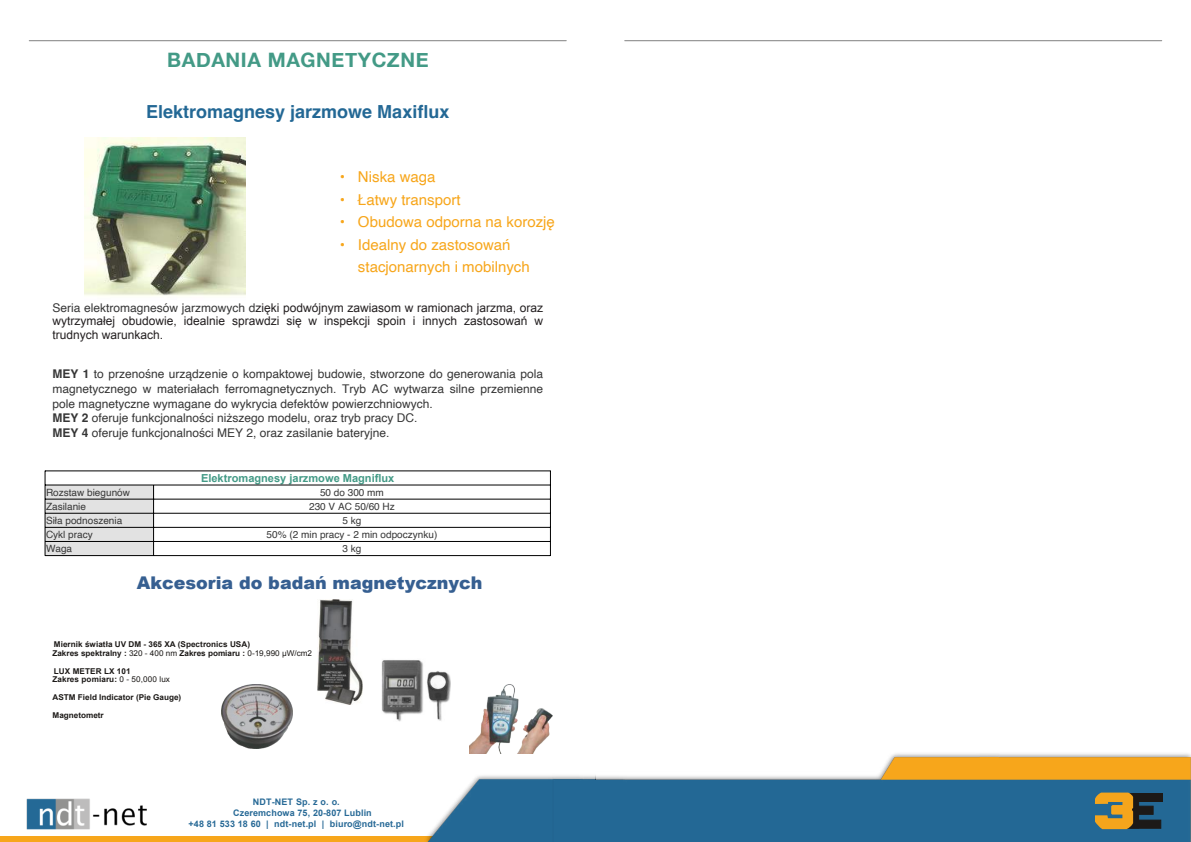
<style>
.page{position:relative;width:1191px;height:842px;background:#fff}
.page>*{position:absolute;margin:0;border:0;box-sizing:border-box;transform-origin:0 0}
.t1{font:700 19.9px "Helvetica Neue";letter-spacing:.03em;color:#439a86}
.t2{font:700 18px "Helvetica";color:#236895}
.t3{font:900 17.5px "Arial";color:#365f91}
.t4{font:15px/22.5px "Helvetica";color:#f7a61b}
.t5{font:12px/14.8px "Helvetica";color:#363636}
.t6{font:12px/13.8px "Arial";color:#231f20;text-align:justify}
.t7{font:700 11px "Arial";color:#439a86}
.t8{font:10px "Helvetica";color:#363636}
.t9{font:700 9px "Arial";letter-spacing:.015em;color:#276996}
.t10{font:700 8px/8.9px "Arial";color:#1c1917}
.s1{font-family:"Helvetica";color:#363636}
.s2{font-weight:700}
.s3{font-weight:400}
</style>
<div class="page">
<img style="left:85px;top:138px;width:161px;height:158px">
<img style="left:221px;top:684px;width:71px;height:65px">
<img style="left:469px;top:684px;width:84px;height:70px">
<img style="left:317px;top:600px;width:45px;height:105px">
<img style="left:381px;top:660px;width:69px;height:61px">
<div style="left:45px;top:485px;width:109px;height:71px;background:#e2e2e2"></div>
<hr style="left:45px;top:471px;width:1px;height:85px;background:#000">
<hr style="left:550px;top:471px;width:1px;height:85px;background:#000">
<hr style="left:153px;top:485px;width:1px;height:71px;background:#000">
<hr style="left:45px;top:471px;width:505px;height:1px;background:#000">
<hr style="left:45px;top:485px;width:505px;height:1px;background:#000">
<hr style="left:45px;top:499px;width:505px;height:1px;background:#000">
<hr style="left:45px;top:513px;width:505px;height:1px;background:#000">
<hr style="left:45px;top:527px;width:505px;height:1px;background:#000">
<hr style="left:45px;top:541px;width:505px;height:1px;background:#000">
<hr style="left:45px;top:555px;width:505px;height:1px;background:#000">
<div style="left:0;top:836px;width:595px;height:6px;background:#f7a61b"></div>
<img style="left:26px;top:798px;width:121px;height:31px">
<hr style="left:29px;top:40px;width:537px;height:1px;background:#808080">
<img style="left:426px;top:775px;width:169px;height:67px">
<hr style="left:625px;top:40px;width:536px;height:1px;background:#808080">
<img style="left:595px;top:753px;width:596px;height:89px">
<div style="left:1128px;top:806px;width:25px;height:9px;background:#1c1917;border:1px solid #1c1917"></div>
<div style="left:1126px;top:820px;width:35px;height:9px;background:#1c1917;border:1px solid #1c1917"></div>
<svg style="left:1133px;top:801px;width:6px;height:27px"></svg>
<div style="left:1128px;top:793px;width:34px;height:8px;background:#1c1917"></div>
<svg style="left:1095px;top:792px;width:38px;height:37px"></svg>
<h1 class="t1" style="left:167px;top:47px;width:263px">BADANIA MAGNETYCZNE</h1>
<h2 class="t2" style="left:146px;top:104px;width:305px">Elektromagnesy jarzmowe Maxiflux</h2>
<p class="t4" style="left:340px;top:167px;width:97px">• Niska waga</p>
<p class="t4" style="left:340px;top:189px;width:122px">• Łatwy transport</p>
<p class="t4" style="left:340px;top:212px;width:216px">• Obudowa odporna na korozję</p>
<p class="t4" style="left:358px;top:234px;width:173px;text-indent:-18px">• Idealny do zastosowań stacjonarnych i mobilnych</p>
<p class="t6" style="left:52px;top:302px;width:492px"><span class="s1">Seria elektromagnesów jarzmowych d</span>zięki podwójnym zawiasom w ramionach jarzma, oraz wytrzymałej obudowie, idealnie sprawdzi się w inspekcji spoin i innych zastosowań w trudnych warunkach.</p>
<p class="t5" style="left:52px;top:367px;width:492px"><span class="s2">MEY 1</span> to przenośne urządzenie o kompaktowej budowie, stworzone do generowania pola magnetycznego w materiałach ferromagnetycznych. Tryb AC wytwarza silne przemienne pole magnetyczne wymagane do wykrycia defektów powierzchniowych.<br><span class="s2">MEY 2</span> oferuje funkcjonalności niższego modelu, oraz tryb pracy DC.<br><span class="s2">MEY 4</span> oferuje funkcjonalności MEY 2, oraz zasilanie bateryjne.</p>
<p class="t7" style="left:201px;top:474px;width:195px">Elektromagnesy jarzmowe Magniflux</p>
<p class="t8" style="left:46px;top:488px;width:85px">Rozstaw biegunów</p>
<p class="t8" style="left:320px;top:488px;width:65px">50 do 300 mm</p>
<p class="t8" style="left:46px;top:502px;width:42px">Zasilanie</p>
<p class="t8" style="left:309px;top:502px;width:87px">230 V AC 50/60 Hz</p>
<p class="t8" style="left:46px;top:516px;width:78px">Siła podnoszenia</p>
<p class="t8" style="left:342px;top:516px;width:20px">5 kg</p>
<p class="t8" style="left:46px;top:530px;width:48px">Cykl pracy</p>
<p class="t8" style="left:267px;top:530px;width:172px">50% (2 min pracy - 2 min odpoczynku)</p>
<p class="t8" style="left:46px;top:545px;width:28px">Waga</p>
<p class="t8" style="left:342px;top:545px;width:20px">3 kg</p>
<h3 class="t3" style="left:137px;top:576px;width:347px">Akcesoria do badań magnetycznych</h3>
<p class="t10" style="left:52px;top:640px;width:261px">Miernik światła UV DM - 365 XA (Spectronics USA)<br>Zakres spektralny : <span class="s3">320 - 400 nm</span> Zakres pomiaru : <span class="s3">0-19,990 µW/cm2</span></p>
<p class="t10" style="left:52px;top:667px;width:119px">LUX METER LX 101<br>Zakres pomiaru: <span class="s3">0 - 50,000 lux</span></p>
<p class="t10" style="left:53px;top:694px;width:130px">ASTM Field Indicator (Pie Gauge)</p>
<p class="t10" style="left:53px;top:712px;width:53px">Magnetometr</p>
<p class="t9" style="left:253px;top:798px;width:88px">NDT-NET Sp. z o. o.</p>
<p class="t9" style="left:233px;top:809px;width:140px">Czeremchowa 75, 20-807 Lublin</p>
<p class="t9" style="left:188px;top:820px;width:217px">+48 81 533 18 60 | ndt-net.pl | biuro@ndt-net.pl</p>
</div>
